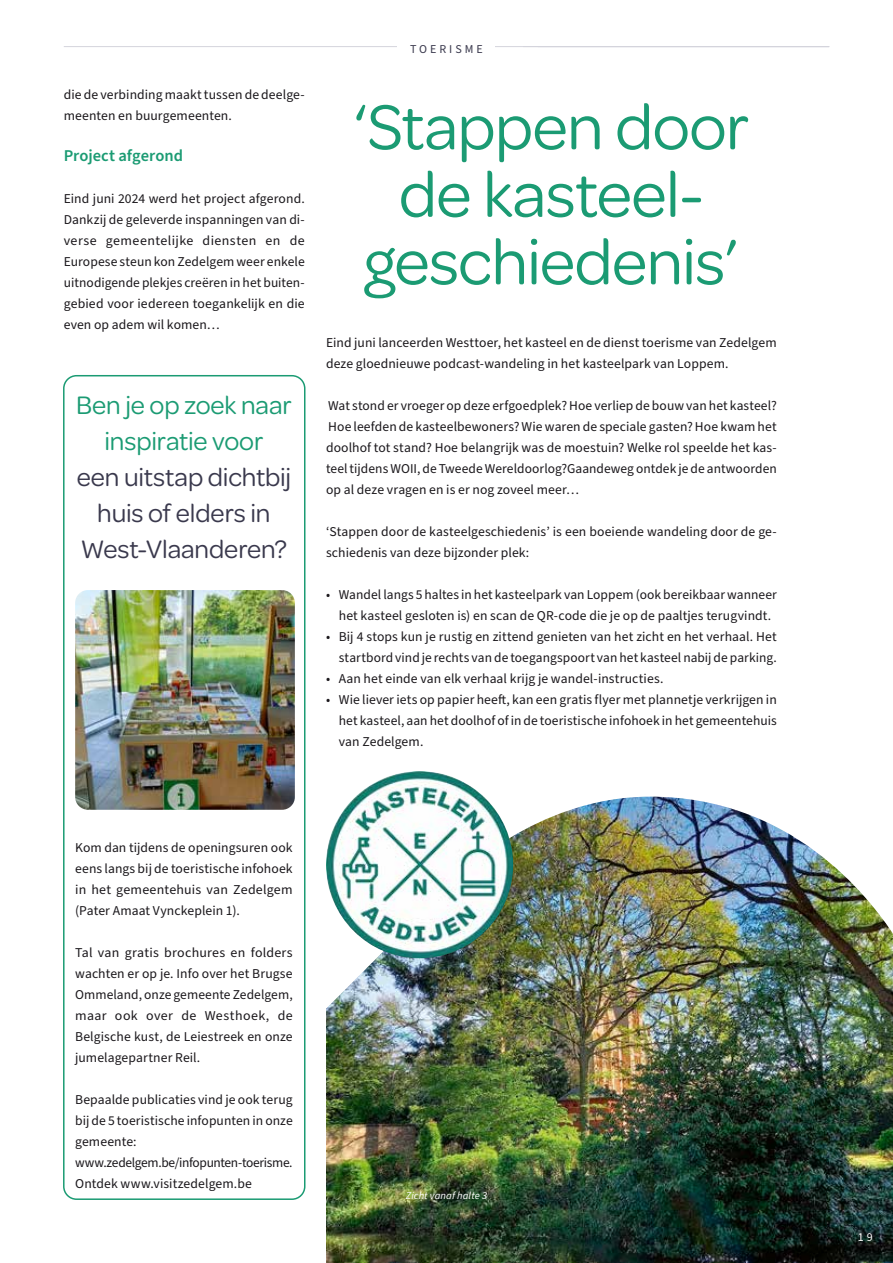
<style>
.page{position:relative;width:893px;height:1263px;background:#fff}
.page>*{position:absolute;margin:0;border:0;box-sizing:border-box;transform-origin:0 0}
.t1{font:67.5px/67.5px "Omnes";letter-spacing:-.01em;color:#1b9b73;text-align:center}
.t2{font:27px/36px "Omnes";letter-spacing:-.005em;color:#3a394d;text-align:center}
.t3{font:27px/36px "Omnes";letter-spacing:-.005em;color:#1b9b73;text-align:center}
.t4{font:600 16.5px "Source Sans Pro";color:#1b9b73}
.t5{font:13.5px/21px "Source Sans Pro";letter-spacing:.005em;color:#1a171b;text-align:justify}
.t6{font:12px "Source Sans Pro";letter-spacing:.25em;color:#3a394d}
.t7{font:12px "Source Sans Pro";color:#fff}
.t8{font:italic 10.5px "Source Sans Pro";letter-spacing:.01em;color:#fff}
</style>
<div class="page">
<hr style="left:64px;top:46px;width:765px;height:1px;background:#d4d4dc">
<div style="left:398px;top:40px;width:97px;height:13px;background:#fff"></div>
<img style="left:326px;top:797px;width:567px;height:466px">
<img style="left:326px;top:771px;width:187px;height:187px;border-radius:94px">
<img style="left:75px;top:590px;width:220px;height:220px">
<div style="left:63px;top:375px;width:242px;height:825px;border:2px solid #1b9b73;border-radius:13px"></div>
<p class="t5" style="left:64px;top:84px;width:242px">die de verbinding maakt tussen de deelge&shy;meenten en buurgemeenten.</p>
<p class="t4" style="left:64px;top:144px;width:121px">Project afgerond</p>
<p class="t5" style="left:64px;top:188px;width:242px">Eind juni 2024 werd het project afgerond.<br>Dankzij de geleverde inspanningen van di&shy;verse gemeentelijke diensten en de Europese steun kon Zedelgem weer enkele uitnodigende plekjes creëren in het buiten&shy;gebied voor iedereen toegankelijk en die even op adem wil komen…</p>
<h2 class="t3" style="left:76px;top:385px;width:217px">Ben je op zoek naar inspiratie voor</h2>
<h2 class="t2" style="left:77px;top:457px;width:216px">een uitstap dichtbij huis of elders in<br>West-Vlaanderen?</h2>
<p class="t6" style="left:410px;top:41px;width:74px">TOERISME</p>
<h1 class="t1" style="left:354px;top:89px;width:397px">‘Stappen door de kasteel&shy;geschiedenis’</h1>
<p class="t5" style="left:326px;top:333px;width:452px">Eind juni lanceerden Westtoer, het kasteel en de dienst toerisme van Zedelgem deze gloednieuwe podcast-wandeling in het kasteelpark van Loppem.</p>
<p class="t5" style="left:326px;top:396px;width:452px">Wat stond er vroeger op deze erfgoedplek? Hoe verliep de bouw van het kasteel?<br>Hoe leefden de kasteelbewoners? Wie waren de speciale gasten? Hoe kwam het doolhof tot stand? Hoe belangrijk was de moestuin? Welke rol speelde het kas&shy;teel tijdens WOII, de Tweede Wereldoorlog?Gaandeweg ontdek je de antwoorden op al deze vragen en is er nog zoveel meer…</p>
<p class="t5" style="left:326px;top:522px;width:452px">‘Stappen door de kasteelgeschiedenis’ is een boeiende wandeling door de ge&shy;schiedenis van deze bijzonder plek:</p>
<p class="t5" style="left:326px;top:585px;width:452px;text-align:center">• Wandel langs 5 haltes in het kasteelpark van Loppem (ook bereikbaar wanneer het kasteel gesloten is) en scan de QR-code die je op de paaltjes terugvindt.</p>
<p class="t5" style="left:326px;top:627px;width:452px;text-align:right">• Bij 4 stops kun je rustig en zittend genieten van het zicht en het verhaal. Het startbord vind je rechts van de toegangspoort van het kasteel nabij de parking.</p>
<p class="t5" style="left:326px;top:669px;width:339px">• Aan het einde van elk verhaal krijg je wandel-instructies.</p>
<p class="t5" style="left:339px;top:690px;width:440px;text-indent:-13px">• Wie liever iets op papier heeft, kan een gratis flyer met plannetje verkrijgen in het kasteel, aan het doolhof of in de toeristische infohoek in het gemeentehuis van Zedelgem.</p>
<p class="t5" style="left:75px;top:837px;width:219px">Kom dan tijdens de openingsuren ook eens langs bij de toeristische infohoek in het gemeentehuis van Zedelgem (Pater Amaat Vynckeplein 1).</p>
<p class="t5" style="left:75px;top:942px;width:219px">Tal van gratis brochures en folders wachten er op je. Info over het Brugse Ommeland, onze gemeente Zedelgem, maar ook over de Westhoek, de Belgische kust, de Leiestreek en onze jumelagepartner Reil.</p>
<p class="t5" style="left:75px;top:1089px;width:219px;text-align:left">Bepaalde publicaties vind je ook terug bij de 5 toeristische infopunten in onze gemeente: www.zedelgem.be/infopunten-toerisme.<br>Ontdek www.visitzedelgem.be</p>
<p class="t8" style="left:406px;top:1189px;width:83px">Zicht vanaf halte 3</p>
<p class="t7" style="left:858px;top:1229px;width:16px">19</p>
</div>
